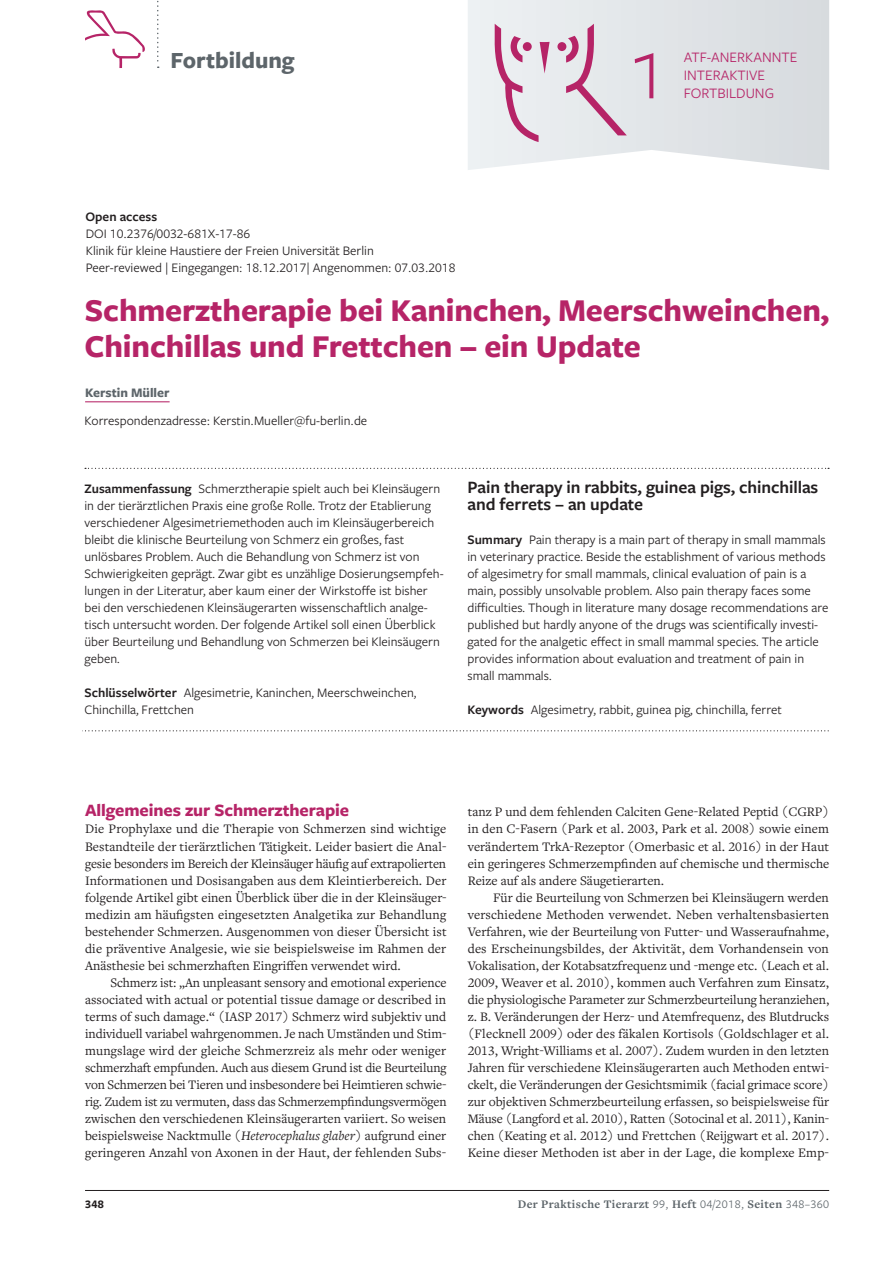
<style>
.page{position:relative;width:893px;height:1263px;background:#fff}
.page>*{position:absolute;margin:0;border:0;box-sizing:border-box;transform-origin:0 0}
.t1{font:700 33px/36px "Freight Sans Pro";letter-spacing:-.005em;color:#b62467}
.t2{font:700 24px "Freight Sans Pro";color:#5d656a}
.t3{font:600 18px/17px "Freight Sans Pro";letter-spacing:-.005em;color:#231f20}
.t4{font:700 18px "Freight Sans Pro";letter-spacing:-.005em;color:#b62467}
.t5{font:15px/18px "Freight Sans Pro";color:#b62467}
.t6{font:13.5px/17px "Freight Text Pro";letter-spacing:.005em;color:#231f20;text-align:justify}
.t7{font:13.5px/17px "Freight Sans Pro";color:#231f20}
.t8{font:700 13.5px "Freight Sans Pro";color:#5d656a}
.t9{font:600 13.5px "Freight Sans Pro";color:#231f20}
.t10{font:700 12px "Freight Text Pro";letter-spacing:.03em;color:#5d656a}
.t11{font:700 12px "Freight Sans Pro";color:#231f20}
.s1{font-weight:600}
.s2{font-style:italic}
.s3{font-family:"Freight Sans Pro";font-weight:400}
</style>
<div class="page">
<hr style="left:85px;top:1190px;width:744px;height:1px;background:#231f20">
<svg style="left:85px;top:10px;width:60px;height:58px"></svg>
<svg style="left:157px;top:0;width:2px;height:68px"></svg>
<svg style="left:468px;top:0;width:361px;height:170px;background:#e2e5e8"></svg>
<svg style="left:635px;top:53px;width:18px;height:45px"></svg>
<div style="left:557px;top:42px;width:9px;height:9px;background:#b62467;border-radius:50%"></div>
<svg style="left:566px;top:24px;width:61px;height:111px;background:#ddc9d6"></svg>
<svg style="left:494px;top:24px;width:56px;height:118px;background:#e0c6d5"></svg>
<svg style="left:85px;top:468px;width:744px;height:1px"></svg>
<img style="left:753px;top:730px;width:76px;height:1px">
<hr style="left:85px;top:401px;width:85px;height:1px;background:#b62467">
<h2 class="t2" style="left:170px;top:44px;width:126px">Fortbildung</h2>
<p class="t9" style="left:85px;top:208px;width:73px">Open access</p>
<p class="t7" style="left:86px;top:225px;width:371px">DOI 10.2376/0032-681X-17-86<br>Klinik für kleine Haustiere der Freien Universität Berlin<br>Peer-reviewed | Eingegangen: 18.12.2017| Angenommen: 07.03.2018</p>
<p class="t5" style="left:684px;top:48px;width:115px">ATF-ANERKANNTE<br>INTERAKTIVE<br>FORTBILDUNG</p>
<h1 class="t1" style="left:84px;top:291px;width:746px">Schmerztherapie bei Kaninchen, Meerschweinchen,<br>Chinchillas und Frettchen – ein Update</h1>
<p class="t8" style="left:85px;top:384px;width:86px">Kerstin Müller</p>
<p class="t7" style="left:85px;top:412px;width:284px">Korrespondenzadresse: Kerstin.Mueller@fu-berlin.de</p>
<p class="t7" style="left:84px;top:480px;width:361px"><span class="s1">Zusammenfassung</span> Schmerztherapie spielt auch bei Kleinsäugern in der tierärztlichen Praxis eine große Rolle. Trotz der Etablierung verschiedener Algesimetriemethoden auch im Kleinsäugerbereich bleibt die klinische Beurteilung von Schmerz ein großes, fast unlösbares Problem. Auch die Behandlung von Schmerz ist von Schwierigkeiten geprägt. Zwar gibt es unzählige Dosierungsempfeh&shy;lungen in der Literatur, aber kaum einer der Wirkstoffe ist bisher bei den verschiedenen Kleinsäugerarten wissenschaftlich analge&shy;tisch untersucht worden. Der folgende Artikel soll einen Überblick über Beurteilung und Behandlung von Schmerzen bei Kleinsäugern geben.</p>
<p class="t7" style="left:84px;top:684px;width:333px"><span class="s1">Schlüsselwörter</span> Algesimetrie, Kaninchen, Meerschweinchen,<br>Chinchilla, Frettchen</p>
<h3 class="t3" style="left:467px;top:478px;width:352px">Pain therapy in rabbits, guinea pigs, chinchillas and ferrets – an update</h3>
<p class="t7" style="left:467px;top:531px;width:362px"><span class="s1">Summary</span> Pain therapy is a main part of therapy in small mammals in veterinary practice. Beside the establishment of various methods of algesimetry for small mammals, clinical evaluation of pain is a main, possibly unsolvable problem. Also pain therapy faces some difficulties. Though in literature many dosage recommendations are published but hardly anyone of the drugs was scientifically investi&shy;gated for the analgetic effect in small mammal species. The article provides information about evaluation and treatment of pain in small mammals.</p>
<p class="t7" style="left:467px;top:701px;width:316px"><span class="s1">Keywords</span> Algesimetry, rabbit, guinea pig, chinchilla, ferret</p>
<h3 class="t4" style="left:85px;top:798px;width:266px">Allgemeines zur Schmerztherapie</h3>
<p class="t6" style="left:85px;top:820px;width:363px">Die Prophylaxe und die Therapie von Schmerzen sind wichtige Bestandteile der tierärztlichen Tätigkeit. Leider basiert die Anal&shy;gesie besonders im Bereich der Kleinsäuger häufig auf extrapolierten Informationen und Dosisangaben aus dem Kleintierbereich. Der folgende Artikel gibt einen Überblick über die in der Kleinsäuger&shy;medizin am häufigsten eingesetzten Analgetika zur Behandlung bestehender Schmerzen. Ausgenommen von dieser Übersicht ist die präventive Analgesie, wie sie beispielsweise im Rahmen der Anästhesie bei schmerzhaften Eingriffen verwendet wird.</p>
<p class="t6" style="left:85px;top:973px;width:363px;text-indent:26px">Schmerz ist: „An unpleasant sensory and emotional experience associated with actual or potential tissue damage or described in terms of such damage.“ (IASP 2017) Schmerz wird subjektiv und individuell variabel wahrgenommen. Je nach Umständen und Stim&shy;mungslage wird der gleiche Schmerzreiz als mehr oder weniger schmerzhaft empfunden. Auch aus diesem Grund ist die Beurteilung von Schmerzen bei Tieren und insbesondere bei Heimtieren schwie&shy;rig. Zudem ist zu vermuten, dass das Schmerzempfindungsvermögen zwischen den verschiedenen Kleinsäugerarten variiert. So weisen beispielsweise Nacktmulle (<span class="s2">Heterocephalus glaber</span>) aufgrund einer geringeren Anzahl von Axonen in der Haut, der fehlenden Subs-</p>
<p class="t6" style="left:468px;top:803px;width:363px">tanz P und dem fehlenden Calciten Gene-Related Peptid (CGRP) in den C-Fasern (Park et al. 2003, Park et al. 2008) sowie einem verändertem TrkA-Rezeptor (Omerbasic et al. 2016) in der Haut ein geringeres Schmerzempfinden auf chemische und thermische Reize auf als andere Säugetierarten.</p>
<p class="t6" style="left:468px;top:888px;width:363px;text-indent:26px">Für die Beurteilung von Schmerzen bei Kleinsäugern werden verschiedene Methoden verwendet. Neben verhaltensbasierten Verfahren, wie der Beurteilung von Futter- und Wasseraufnahme, des Erscheinungsbildes, der Aktivität, dem Vorhandensein von Vokalisation, der Kotabsatzfrequenz und -menge etc. (Leach et al.<br>2009, Weaver et al. 2010), kommen auch Verfahren zum Einsatz, die physiologische Parameter zur Schmerzbeurteilung heranziehen, z. B. Veränderungen der Herz- und Atemfrequenz, des Blutdrucks (Flecknell 2009) oder des fäkalen Kortisols (Goldschlager et al.<br>2013, Wright-Williams et al. 2007). Zudem wurden in den letzten Jahren für verschiedene Kleinsäugerarten auch Methoden entwi&shy;ckelt, die Veränderungen der Gesichtsmimik (facial grimace score) zur objektiven Schmerzbeurteilung erfassen, so beispielsweise für Mäuse (Langford et al. 2010), Ratten (Sotocinal et al. 2011), Kanin&shy;chen (Keating et al. 2012) und Frettchen (Reijgwart et al. 2017).<br>Keine dieser Methoden ist aber in der Lage, die komplexe Emp-</p>
<p class="t11" style="left:85px;top:1195px;width:20px">348</p>
<p class="t10" style="left:518px;top:1196px;width:313px">Der Praktische Tierarzt <span class="s3">99,</span> Heft <span class="s3">04/2018,</span> Seiten <span class="s3">348–360</span></p>
</div>
